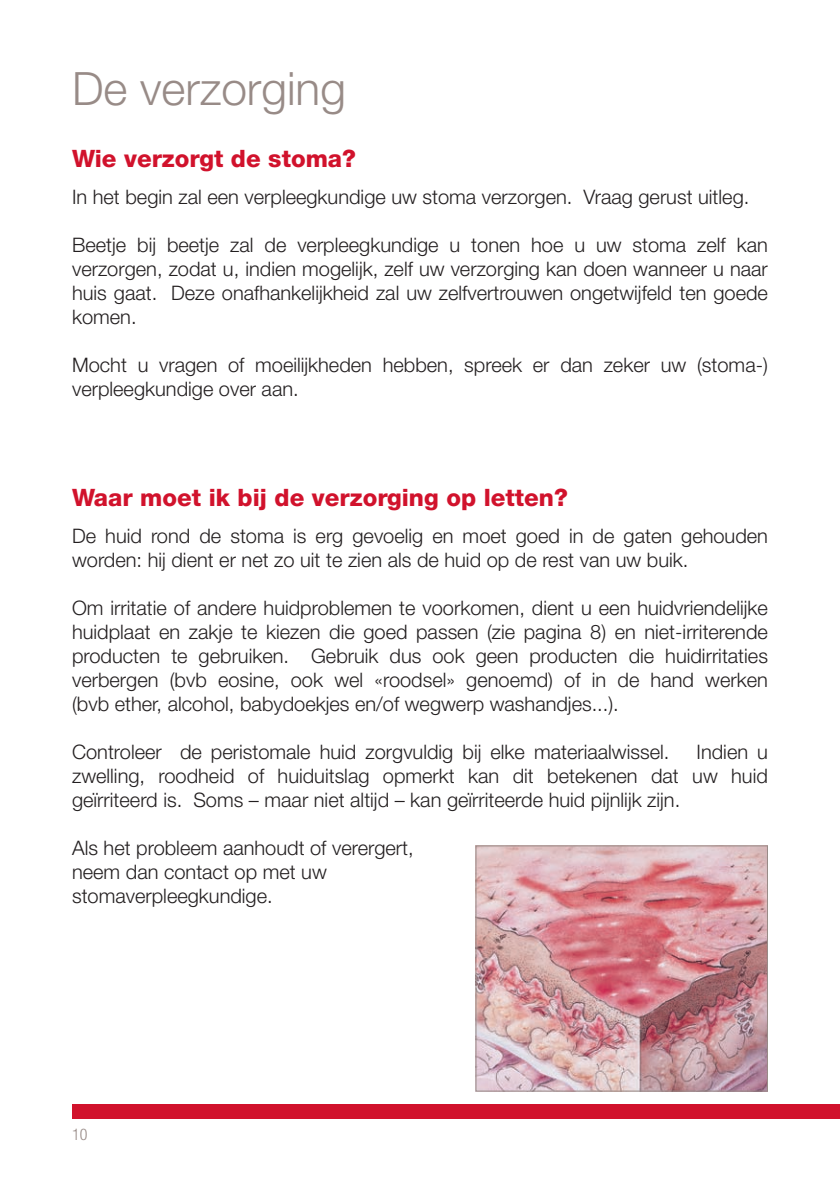
<style>
.page{position:relative;width:840px;height:1191px;background:#fff}
.page>*{position:absolute;margin:0;border:0;box-sizing:border-box;transform-origin:0 0}
.t1{font:300 46px "Helvetica Neue LT Std";color:#988b87}
.t2{font:800 24px "Helvetica Neue LT Std";color:#d1122c}
.t3{font:300 20px/24px "Helvetica Neue LT Std";color:#231f20;text-align:justify}
.t4{font:300 condensed 16px "Helvetica Neue LT Std";color:#988b87}
</style>
<div class="page">
<div style="left:72px;top:1105px;width:767px;height:14px;background:#d1122c"></div>
<img style="left:477px;top:847px;width:288px;height:242px">
<div style="left:475px;top:845px;width:292px;height:246px;border:1px solid #988b87"></div>
<p class="t1" style="left:72px;top:60px;width:275px">De verzorging</p>
<p class="t2" style="left:72px;top:144px;width:285px">Wie verzorgt de stoma?</p>
<p class="t3" style="left:72px;top:184px;width:678px">In het begin zal een verpleegkundige uw stoma verzorgen. Vraag gerust uitleg.</p>
<p class="t3" style="left:72px;top:232px;width:697px">Beetje bij beetje zal de verpleegkundige u tonen hoe u uw stoma zelf kan verzorgen, zodat u, indien mogelijk, zelf uw verzorging kan doen wanneer u naar huis gaat. Deze onafhankelijkheid zal uw zelfvertrouwen ongetwijfeld ten goede komen.</p>
<p class="t3" style="left:72px;top:352px;width:697px">Mocht u vragen of moeilijkheden hebben, spreek er dan zeker uw (stoma-) verpleegkundige over aan.</p>
<p class="t2" style="left:72px;top:483px;width:497px">Waar moet ik bij de verzorging op letten?</p>
<p class="t3" style="left:72px;top:524px;width:697px">De huid rond de stoma is erg gevoelig en moet goed in de gaten gehouden worden: hij dient er net zo uit te zien als de huid op de rest van uw buik.</p>
<p class="t3" style="left:72px;top:596px;width:697px">Om irritatie of andere huidproblemen te voorkomen, dient u een huidvriendelijke huidplaat en zakje te kiezen die goed passen (zie pagina 8) en niet-irriterende producten te gebruiken. Gebruik dus ook geen producten die huidirritaties verbergen (bvb eosine, ook wel «roodsel» genoemd) of in de hand werken (bvb ether, alcohol, babydoekjes en/of wegwerp washandjes...).</p>
<p class="t3" style="left:72px;top:740px;width:598px">Controleer de peristomale huid zorgvuldig bij elke materiaalwissel.</p>
<p class="t3" style="left:72px;top:740px;width:697px;text-indent:624px">Indien u zwelling, roodheid of huiduitslag opmerkt kan dit betekenen dat uw huid geïrriteerd is. Soms – maar niet altijd – kan geïrriteerde huid pijnlijk zijn.</p>
<p class="t3" style="left:72px;top:836px;width:343px">Als het probleem aanhoudt of verergert,</p>
<p class="t3" style="left:72px;top:860px;width:256px">neem dan contact op met uw</p>
<p class="t3" style="left:72px;top:884px;width:202px">stomaverpleegkundige.</p>
<p class="t4" style="left:72px;top:1124px;width:17px">10</p>
</div>
